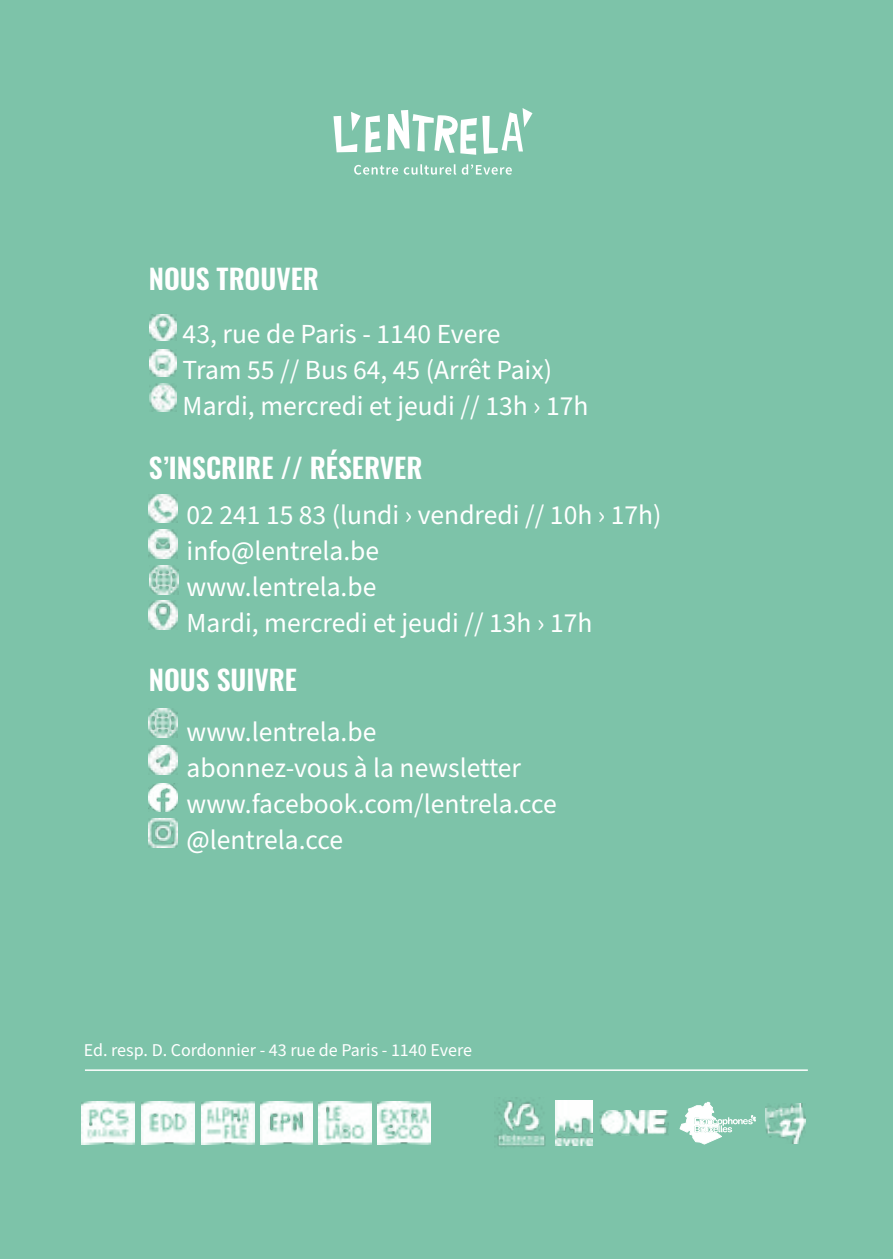
<style>
.page{position:relative;width:893px;height:1259px;background:#7dc3a9}
.page>*{position:absolute;margin:0;border:0;box-sizing:border-box;transform-origin:0 0}
.t1{font:27.6px/36px "Source Sans Pro";color:#fff}
.t2{font:600 27.6px "Oswald";color:#fff}
.t3{font:18px "Source Sans Pro";color:#fff}
</style>
<div class="page">
<hr style="left:85px;top:1069px;width:723px;height:2px;background:#fff">
<svg style="left:333px;top:112px;width:48px;height:41px"></svg>
<svg style="left:387px;top:108px;width:145px;height:47px"></svg>
<svg style="left:354px;top:165px;width:44px;height:10px"></svg>
<svg style="left:404px;top:165px;width:52px;height:10px"></svg>
<svg style="left:462px;top:164px;width:50px;height:11px"></svg>
<img style="left:555px;top:1100px;width:37px;height:45px">
<img style="left:494px;top:1097px;width:52px;height:50px">
<img style="left:765px;top:1103px;width:41px;height:40px">
<img style="left:600px;top:1110px;width:69px;height:26px">
<svg style="left:680px;top:1101px;width:76px;height:43px"></svg>
<img style="left:82px;top:1101px;width:53px;height:43px">
<img style="left:142px;top:1102px;width:53px;height:42px">
<img style="left:201px;top:1102px;width:53px;height:42px">
<img style="left:260px;top:1102px;width:53px;height:42px">
<img style="left:319px;top:1102px;width:53px;height:42px">
<img style="left:378px;top:1102px;width:53px;height:42px">
<img style="left:149px;top:708px;width:29px;height:29px">
<img style="left:149px;top:746px;width:29px;height:28px">
<img style="left:149px;top:783px;width:29px;height:29px">
<img style="left:149px;top:819px;width:29px;height:28px">
<img style="left:149px;top:494px;width:29px;height:29px">
<img style="left:149px;top:530px;width:29px;height:28px">
<img style="left:150px;top:565px;width:28px;height:29px">
<img style="left:149px;top:601px;width:29px;height:28px">
<img style="left:150px;top:314px;width:26px;height:27px">
<img style="left:149px;top:349px;width:28px;height:28px">
<img style="left:149px;top:384px;width:27px;height:27px">
<p class="t2" style="left:149px;top:264px;width:172px">NOUS TROUVER</p>
<p class="t1" style="left:183px;top:317px;width:407px">43, rue de Paris - 1140 Evere<br>Tram 55 // Bus 64, 45 (Arrêt Paix)<br>Mardi, mercredi et jeudi // 13h › 17h</p>
<p class="t2" style="left:149px;top:453px;width:275px">S’INSCRIRE // RÉSERVER</p>
<p class="t1" style="left:187px;top:498px;width:476px">02 241 15 83 (lundi › vendredi // 10h › 17h) info@lentrela.be<br>www.lentrela.be<br>Mardi, mercredi et jeudi // 13h › 17h</p>
<p class="t2" style="left:149px;top:665px;width:150px">NOUS SUIVRE</p>
<p class="t1" style="left:187px;top:714px;width:372px">www.lentrela.be<br>abonnez-vous à la newsletter www.facebook.com/lentrela.cce @lentrela.cce</p>
<p class="t3" style="left:84px;top:1038px;width:390px">Ed. resp. D. Cordonnier - 43 rue de Paris - 1140 Evere</p>
</div>
